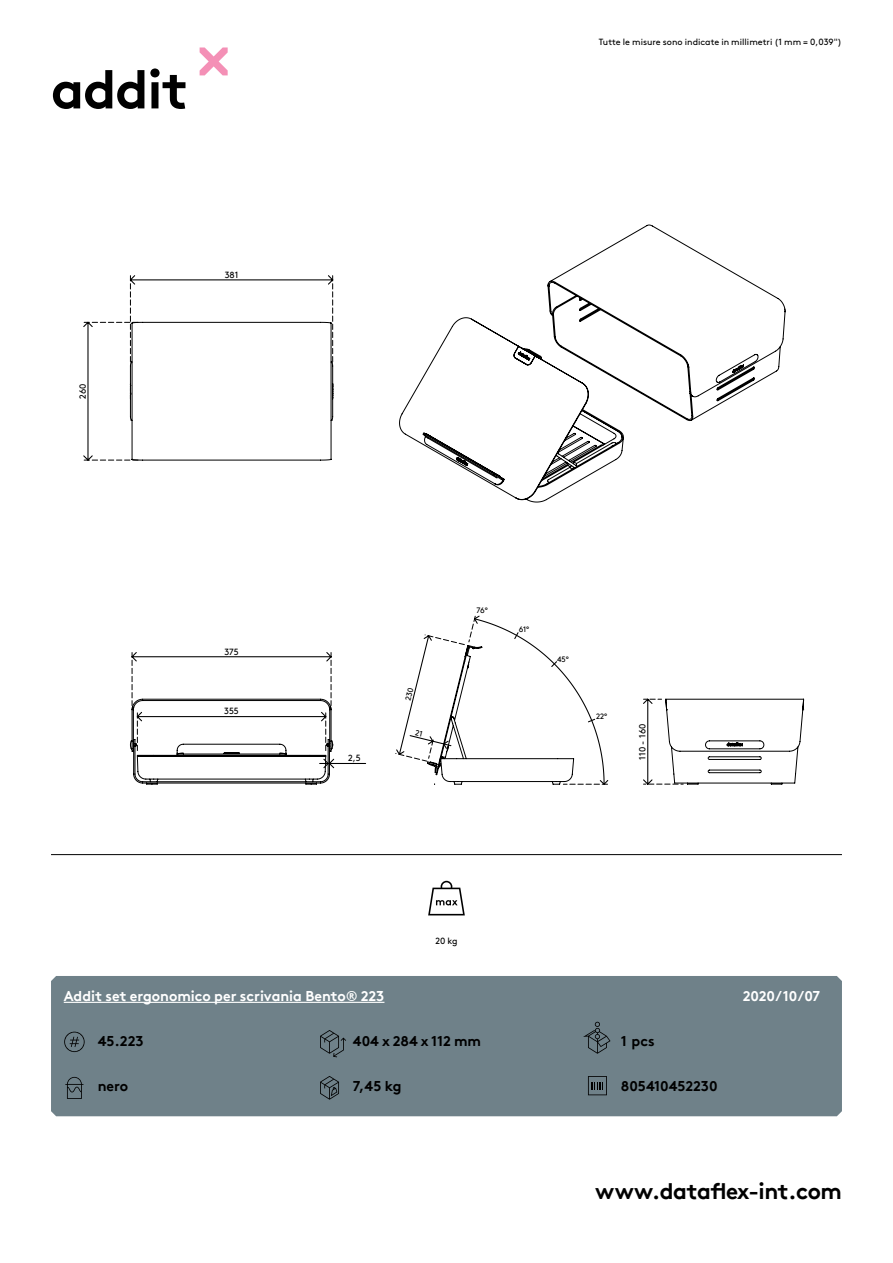
<style>
.page{position:relative;width:893px;height:1263px;background:#fff}
.page>*{position:absolute;margin:0;border:0;box-sizing:border-box;transform-origin:0 0}
.hoofdstuk{font:700 54px "Brown Pro TT";letter-spacing:-.02em;color:#000}
.t1{font:700 22.5px "Brown Pro TT";letter-spacing:-.02em;color:#000}
.t2{font:700 14.25px "Brown Pro TT";color:#fff}
.specificaties{font:700 14.25px "Brown Pro TT";color:#000}
.t3{font:9px "Brown";color:#000}
.t4{font:9px "Brown Pro TT Regular Alt";color:#000}
.t5{font:7.8px "Brown Pro TT";letter-spacing:-.01em;color:#000}
</style>
<div class="page">
<svg style="left:200px;top:47px;width:28px;height:28px"></svg>
<hr style="left:51px;top:854px;width:791px;height:1px;background:#000">
<svg style="left:428px;top:881px;width:37px;height:34px"></svg>
<div style="left:51px;top:976px;width:791px;height:140px;background:#6f8189"></div>
<svg style="left:130px;top:652px;width:237px;height:133px"></svg>
<svg style="left:84px;top:276px;width:250px;height:185px"></svg>
<svg style="left:399px;top:224px;width:387px;height:279px"></svg>
<svg style="left:643px;top:698px;width:161px;height:87px"></svg>
<svg style="left:64px;top:1032px;width:21px;height:20px"></svg>
<svg style="left:65px;top:1077px;width:18px;height:22px"></svg>
<svg style="left:320px;top:1030px;width:26px;height:27px"></svg>
<svg style="left:583px;top:1022px;width:27px;height:32px"></svg>
<svg style="left:320px;top:1076px;width:19px;height:24px"></svg>
<svg style="left:588px;top:1076px;width:19px;height:19px"></svg>
<hr style="left:64px;top:1002px;width:320px;height:1px;background:#fff">
<svg style="left:395px;top:615px;width:214px;height:170px"></svg>
<p class="hoofdstuk" style="left:51px;top:46px;width:139px">addit</p>
<p class="t4" style="left:76px;top:399px;width:17px;rotate:-90deg">260</p>
<p class="t4" style="left:225px;top:268px;width:15px">381</p>
<p class="t4" style="left:224px;top:644px;width:16px">375</p>
<p class="t4" style="left:224px;top:704px;width:16px">355</p>
<p class="t3" style="left:599px;top:35px;width:245px">Tutte le misure sono indicate in millimetri (1 mm = 0,039")</p>
<p class="t4" style="left:348px;top:751px;width:14px">2,5</p>
<p class="t5" style="left:476px;top:604px;width:13px">76°</p>
<p class="t5" style="left:519px;top:624px;width:12px">61°</p>
<p class="t5" style="left:557px;top:653px;width:13px">45°</p>
<p class="t5" style="left:596px;top:711px;width:13px">22°</p>
<p class="t4" style="left:635px;top:759px;width:37px;rotate:-90deg">110 - 160</p>
<p class="t3" style="left:435px;top:934px;width:24px">20 kg</p>
<h3 class="t2" style="left:64px;top:985px;width:322px">Addit set ergonomico per scrivania Bento® 223</h3>
<h3 class="t2" style="left:743px;top:985px;width:79px">2020/10/07</h3>
<h3 class="specificaties" style="left:98px;top:1029px;width:47px">45.223</h3>
<p class="specificaties" style="left:98px;top:1074px;width:32px">nero</p>
<p class="specificaties" style="left:353px;top:1029px;width:130px">404 x 284 x 112 mm</p>
<p class="specificaties" style="left:621px;top:1029px;width:35px">1 pcs</p>
<p class="specificaties" style="left:353px;top:1074px;width:50px">7,45 kg</p>
<h3 class="specificaties" style="left:621px;top:1074px;width:98px">805410452230</h3>
<h2 class="t1" style="left:595px;top:1173px;width:248px">www.dataflex-int.com</h2>
</div>
